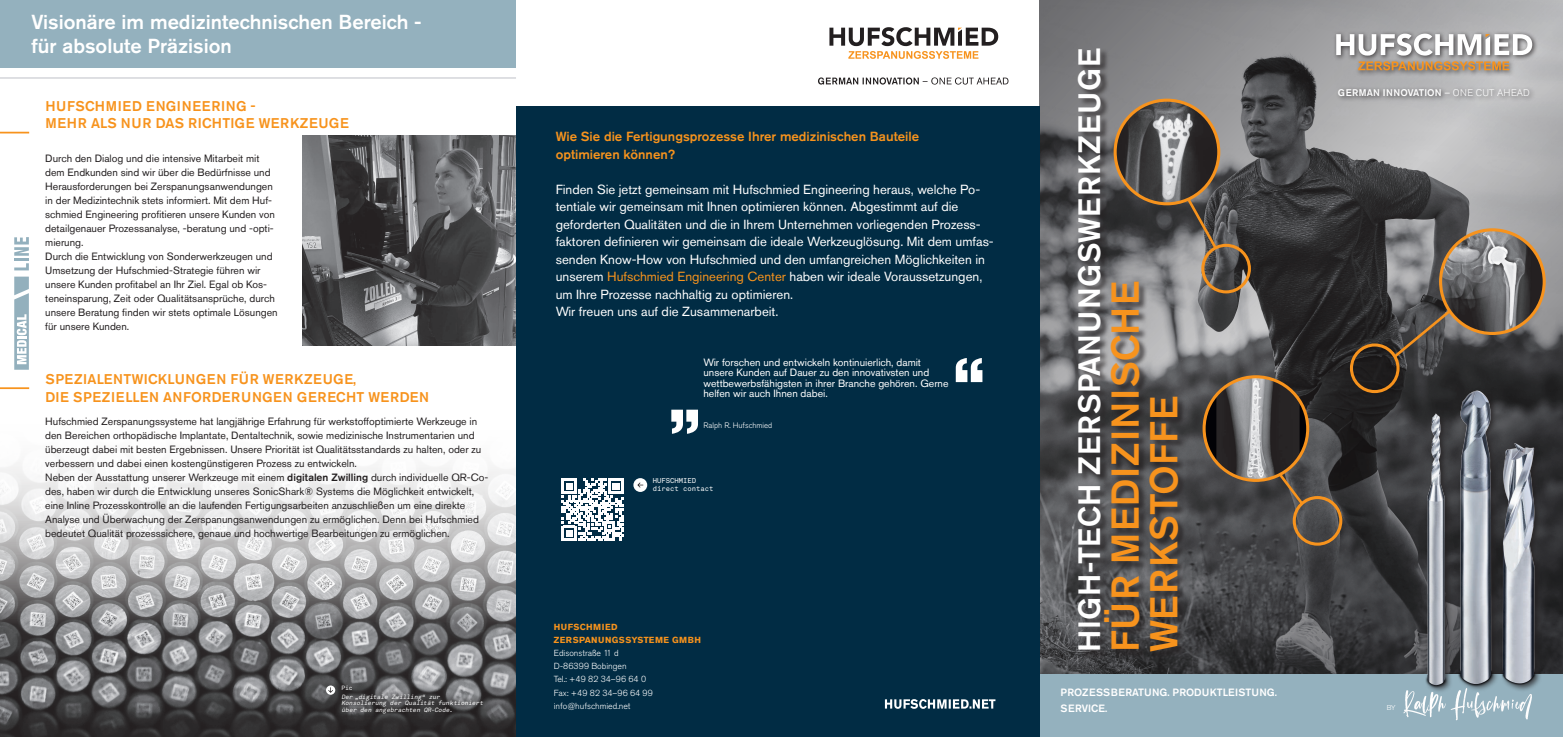
<style>
.page{position:relative;width:1563px;height:737px;background:#fff}
.page>*{position:absolute;margin:0;border:0;box-sizing:border-box;transform-origin:0 0}
.t1{font:500 38.5px/38.5px "Akzidenz Grotesk Pro";letter-spacing:.02em;color:#f7931d}
.t2{font:500 30.62px "Akzidenz Grotesk Pro";letter-spacing:.04em;color:#fff}
.t3{font:500 20.12px/24.2px "Akzidenz Grotesk Pro";color:#fff}
.t4{font:500 14px/17.8px "Akzidenz Grotesk Pro";letter-spacing:.05em;color:#f7931d}
.t5{font:13.12px/17.5px "Akzidenz Grotesk Pro";color:#fff}
.t6{font:500 13.12px/17.5px "Akzidenz Grotesk Pro";color:#f7931d}
.t7{font:10.5px/14px "Akzidenz Grotesk Pro";color:#231f20}
.t8{font:10.5px/10.5px "Akzidenz Grotesk Pro";color:#fff}
.t9{font:500 10.5px/15.8px "Akzidenz Grotesk Pro";color:#fff}
.t10{font:500 9.62px "Akzidenz Grotesk Pro";letter-spacing:.01em;color:#fff}
.t11{font:300 8.75px/13.1px "Akzidenz Grotesk Pro";color:#fff}
.t12{font:700 8.75px/13.1px "Akzidenz Grotesk Pro";letter-spacing:.06em;color:#f7931d}
.t13{font:300 7.88px "Akzidenz Grotesk Pro";color:#fff}
.t14{font:7px/7.9px "Akkurat Mono";color:#fff}
.t15{font:300 7px "Akzidenz Grotesk Pro";color:#fff}
.t16{font:italic 6.12px/6.4px "Akkurat Mono";color:#fff}
.t17{font:6.12px "Akkurat Mono";color:#fff}
.s1{font-weight:500}
.s2{color:#f7931d}
.s3{font-weight:400}
.s4{font-weight:300}
</style>
<div class="page">
<img style="left:302px;top:136px;width:214px;height:210px">
<svg style="left:1039px;top:0;width:524px;height:675px;background:#5e5e60"></svg>
<img style="left:0;top:387px;width:516px;height:350px">
<div style="left:1039px;top:675px;width:524px;height:62px;background:#94b1be"></div>
<div style="left:1078px;top:49px;width:109px;height:612px;background:#231f20;opacity:.75"></div>
<img style="left:1450px;top:694px;width:16px;height:26px">
<div style="left:1333px;top:31px;width:205px;height:46px;background:#231f20;opacity:.75"></div>
<svg style="left:1336px;top:34px;width:196px;height:36px"></svg>
<div style="left:1335px;top:86px;width:200px;height:16px;background:#231f20;opacity:.75"></div>
<div style="left:516px;top:106px;width:523px;height:631px;background:#012c44"></div>
<svg style="left:829px;top:27px;width:169px;height:32px"></svg>
<svg style="left:818px;top:77px;width:190px;height:8px"></svg>
<svg style="left:562px;top:479px;width:61px;height:61px"></svg>
<div style="left:633px;top:478px;width:14px;height:14px;background:#fff;border-radius:50%"></div>
<svg style="left:637px;top:482px;width:6px;height:5px"></svg>
<svg style="left:885px;top:699px;width:110px;height:10px"></svg>
<hr style="left:0;top:78px;width:516px;height:1px;background:#bec0c7">
<div style="left:0;top:0;width:516px;height:67px;background:#94b1be"></div>
<svg style="left:0;top:132px;width:29px;height:1px"></svg>
<hr style="left:0;top:387px;width:29px;height:2px;background:#f7931d">
<svg style="left:14px;top:263px;width:15px;height:7px"></svg>
<hr style="left:14px;top:258px;width:15px;height:3px;background:#93b0bd">
<svg style="left:14px;top:237px;width:15px;height:19px"></svg>
<svg style="left:14px;top:276px;width:15px;height:94px"></svg>
<svg style="left:956px;top:358px;width:26px;height:24px"></svg>
<svg style="left:671px;top:409px;width:27px;height:25px"></svg>
<div style="left:1350px;top:343px;width:49px;height:50px;border:3px solid #f7931d;border-radius:50%"></div>
<img style="left:1440px;top:229px;width:103px;height:105px">
<img style="left:1115px;top:100px;width:104px;height:104px;border-radius:52px">
<div style="left:1113px;top:99px;width:107px;height:106px;border:3px solid #f7931d;border-radius:50%"></div>
<div style="left:1439px;top:228px;width:106px;height:107px;border:3px solid #f7931d;border-radius:50%"></div>
<div style="left:1201px;top:244px;width:50px;height:49px;border:3px solid #f7931d;border-radius:50%"></div>
<div style="left:1292px;top:496px;width:50px;height:49px;border:3px solid #f7931d;border-radius:50%"></div>
<svg style="left:1204px;top:377px;width:103px;height:103px"></svg>
<img style="left:1216px;top:377px;width:83px;height:103px">
<div style="left:1202px;top:375px;width:107px;height:107px;border:3px solid #f7931d;border-radius:50%"></div>
<svg style="left:1185px;top:196px;width:34px;height:55px;background:#6a6055"></svg>
<svg style="left:1391px;top:307px;width:62px;height:53px;background:#57504a"></svg>
<svg style="left:1277px;top:471px;width:28px;height:36px"></svg>
<svg style="left:334px;top:679px;width:151px;height:37px;background:#535355"></svg>
<svg style="left:326px;top:685px;width:9px;height:9px"></svg>
<svg style="left:328px;top:687px;width:5px;height:6px"></svg>
<img style="left:1464px;top:378px;width:34px;height:316px">
<img style="left:1423px;top:378px;width:41px;height:330px">
<img style="left:1490px;top:394px;width:56px;height:293px">
<h3 class="t3" style="left:32px;top:10px;width:392px">Visionäre im medizintechnischen Bereich - für absolute Präzision</h3>
<h3 class="t4" style="left:45px;top:97px;width:305px;line-height:16.8px">HUFSCHMIED ENGINEERING -<br>MEHR ALS NUR DAS RICHTIGE WERKZEUGE</h3>
<p class="t7" style="left:45px;top:152px;width:234px">Durch den Dialog und die intensive Mitarbeit mit dem Endkunden sind wir über die Bedürfnisse und Herausforderungen bei Zerspanungsanwendungen in der Medizintechnik stets informiert. Mit dem Huf&shy;schmied Engineering profitieren unsere Kunden von detailgenauer Prozessanalyse, -beratung und -opti&shy;mierung.<br>Durch die Entwicklung von Sonderwerkzeugen und Umsetzung der Hufschmied-Strategie führen wir unsere Kunden profitabel an Ihr Ziel. Egal ob Kos&shy;teneinsparung, Zeit oder Qualitätsansprüche, durch unsere Beratung finden wir stets optimale Lösungen für unsere Kunden.</p>
<h3 class="t4" style="left:45px;top:370px;width:385px">SPEZIALENTWICKLUNGEN FÜR WERKZEUGE,<br>DIE SPEZIELLEN ANFORDERUNGEN GERECHT WERDEN</h3>
<p class="t7" style="left:45px;top:414px;width:445px">Hufschmied Zerspanungssysteme hat langjährige Erfahrung für werkstoffoptimierte Werkzeuge in den Bereichen orthopädische Implantate, Dentaltechnik, sowie medizinische Instrumentarien und überzeugt dabei mit besten Ergebnissen. Unsere Priorität ist Qualitätsstandards zu halten, oder zu verbessern und dabei einen kostengünstigeren Prozess zu entwickeln.<br>Neben der Ausstattung unserer Werkzeuge mit einem <span class="s1">digitalen Zwilling</span> durch individuelle QR-Co&shy;des, haben wir durch die Entwicklung unseres SonicShark® Systems die Möglichkeit entwickelt, eine Inline Prozesskontrolle an die laufenden Fertigungsarbeiten anzuschließen um eine direkte Analyse und Überwachung der Zerspanungsanwendungen zu ermöglichen. Denn bei Hufschmied bedeutet Qualität prozesssichere, genaue und hochwertige Bearbeitungen zu ermöglichen.</p>
<p class="t17" style="left:341px;top:684px;width:13px">Pic</p>
<p class="t16" style="left:341px;top:694px;width:145px">Der „digitale Zwilling“ zur<br>Konsolierung der Qualität funktioniert über den angebrachten QR-Code.</p>
<p class="t6" style="left:556px;top:128px;width:365px">Wie Sie die Fertigungsprozesse Ihrer medizinischen Bauteile optimieren können?</p>
<p class="t5" style="left:556px;top:180px;width:440px">Finden Sie jetzt gemeinsam mit Hufschmied Engineering heraus, welche Po&shy;tentiale wir gemeinsam mit Ihnen optimieren können. Abgestimmt auf die geforderten Qualitäten und die in Ihrem Unternehmen vorliegenden Prozess&shy;faktoren definieren wir gemeinsam die ideale Werkzeuglösung. Mit dem umfas&shy;senden Know-How von Hufschmied und den umfangreichen Möglichkeiten in unserem <span class="s2">Hufschmied Engineering Center</span> haben wir ideale Voraussetzungen, um Ihre Prozesse nachhaltig zu optimieren.<br>Wir freuen uns auf die Zusammenarbeit.</p>
<p class="t8" style="left:703px;top:357px;width:247px">Wir forschen und entwickeln kontinuierlich, damit unsere Kunden auf Dauer zu den innovativsten und wettbewerbsfähigsten in ihrer Branche gehören. Gerne helfen wir auch Ihnen dabei.</p>
<p class="t13" style="left:703px;top:420px;width:70px">Ralph R. Hufschmied</p>
<p class="t14" style="left:653px;top:477px;width:62px">HUFSCHMIED direct contact</p>
<p class="t12" style="left:554px;top:620px;width:149px">HUFSCHMIED<br>ZERSPANUNGSSYSTEME GMBH</p>
<p class="t11" style="left:554px;top:646px;width:101px">Edisonstraße 11 d<br>D-86399 Bobingen<br>Tel.: +49 82 34–96 64 0<br>Fax: +49 82 34–96 64 99 info@hufschmied.net</p>
<h2 class="t2" style="left:1069px;top:652px;width:606px;rotate:-90deg">HIGH-TECH ZERSPANUNGSWERKZEUGE</h2>
<h1 class="t1" style="left:1105px;top:652px;width:373px;rotate:-90deg">FÜR MEDIZINISCHE<br>WERKSTOFFE</h1>
<p class="t9" style="left:1060px;top:684px;width:218px">PROZESSBERATUNG. PRODUKTLEISTUNG.<br>SERVICE.</p>
<p class="t10" style="left:1338px;top:86px;width:193px">GERMAN INNOVATION <span class="s3">–</span> <span class="s4">ONE CUT AHEAD</span></p>
<p class="t15" style="left:1386px;top:702px;width:10px">BY</p>
</div>
